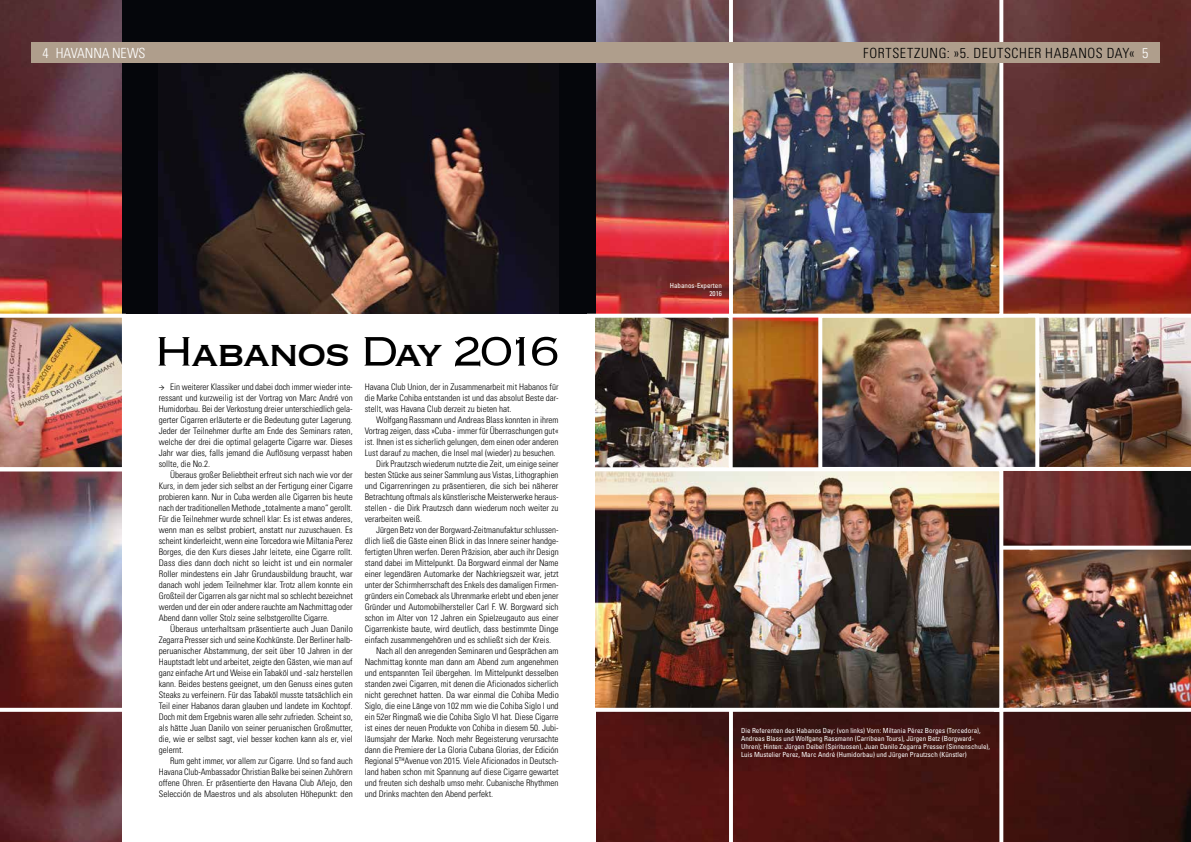
<style>
.page{position:relative;width:1191px;height:842px;background:#fff}
.page>*{position:absolute;margin:0;border:0;box-sizing:border-box;transform-origin:0 0}
.t1{font:48.1px "Copperplate";letter-spacing:-.05em;color:#000}
.t2{font:300 condensed 14px "Univers";letter-spacing:.045em;color:#000}
.t3{font:300 condensed 14px "Univers";letter-spacing:-.005em;color:#fff}
.t4{font:300 condensed 9px/11px "Univers";color:#000;text-align:justify}
.t5{font:condensed 7px/8.2px "Univers";color:#fff;text-align:right}
.s1{color:#fff}
.s2{font-weight:300;font-size:54.2px}
.s3{font-family:"Minion Pro";font-weight:400;font-stretch:normal}
</style>
<div class="page">
<img style="left:0;top:0;width:1191px;height:842px">
<svg style="left:727px;top:714px;width:278px;height:128px;background:#4b1917"></svg>
<div style="left:122px;top:0;width:473px;height:842px;background:#fff"></div>
<div style="left:122px;top:0;width:473px;height:314px;background:#05060b"></div>
<img style="left:159px;top:63px;width:399px;height:251px">
<img style="left:587px;top:312px;width:147px;height:153px">
<img style="left:1005px;top:544px;width:186px;height:170px">
<img style="left:816px;top:312px;width:375px;height:161px">
<img style="left:595px;top:465px;width:410px;height:249px">
<img style="left:0;top:312px;width:126px;height:402px">
<img style="left:727px;top:0;width:278px;height:319px">
<div style="left:31px;top:43px;width:1128px;height:20px;background:#af9e8c"></div>
<h2 class="t3" style="left:43px;top:44px;width:104px">4 HAVANNA NEWS</h2>
<h2 class="t2" style="left:863px;top:44px;width:287px">FORTSETZUNG: »5. DEUTSCHER HABANOS DAY« <span class="s1">5</span></h2>
<h1 class="t1" style="left:153px;top:322px;width:410px"><span class="s2">H</span>abanos <span class="s2">D</span>ay <span class="s2">2016</span></h1>
<p class="t4" style="left:159px;top:381px;width:195px"><span class="s3">→</span> Ein weiterer Klassiker und dabei doch immer wieder inte&shy;ressant und kurzweilig ist der Vortrag von Marc André von Humidorbau. Bei der Verkostung dreier unterschiedlich gela&shy;gerter Cigarren erläuterte er die Bedeutung guter Lagerung.<br>Jeder der Teilnehmer durfte am Ende des Seminars raten, welche der drei die optimal gelagerte Cigarre war. Dieses Jahr war dies, falls jemand die Auflösung verpasst haben sollte, die No.2.</p>
<p class="t4" style="left:159px;top:469px;width:196px;text-indent:11px">Überaus großer Beliebtheit erfreut sich nach wie vor der Kurs, in dem jeder sich selbst an der Fertigung einer Cigarre probieren kann. Nur in Cuba werden alle Cigarren bis heute nach der traditionellen Methode „totalmente a mano“ gerollt.<br>Für die Teilnehmer wurde schnell klar: Es ist etwas anderes, wenn man es selbst probiert, anstatt nur zuzuschauen. Es scheint kinderleicht, wenn eine Torcedora wie Miltania Perez Borges, die den Kurs dieses Jahr leitete, eine Cigarre rollt.<br>Dass dies dann doch nicht so leicht ist und ein normaler Roller mindestens ein Jahr Grundausbildung braucht, war danach wohl jedem Teilnehmer klar. Trotz allem konnte ein Großteil der Cigarren als gar nicht mal so schlecht bezeichnet werden und der ein oder andere rauchte am Nachmittag oder Abend dann voller Stolz seine selbstgerollte Cigarre.</p>
<p class="t4" style="left:159px;top:623px;width:195px;text-indent:11px">Überaus unterhaltsam präsentierte auch Juan Danilo Zegarra Presser sich und seine Kochkünste. Der Berliner halb&shy;peruanischer Abstammung, der seit über 10 Jahren in der Hauptstadt lebt und arbeitet, zeigte den Gästen, wie man auf ganz einfache Art und Weise ein Tabaköl und -salz herstellen kann. Beides bestens geeignet, um den Genuss eines guten Steaks zu verfeinern. Für das Tabaköl musste tatsächlich ein Teil einer Habanos daran glauben und landete im Kochtopf.<br>Doch mit dem Ergebnis waren alle sehr zufrieden. Scheint so, als hätte Juan Danilo von seiner peruanischen Großmutter, die, wie er selbst sagt, viel besser kochen kann als er, viel gelernt.</p>
<p class="t4" style="left:159px;top:755px;width:195px;text-indent:11px">Rum geht immer, vor allem zur Cigarre. Und so fand auch Havana Club-Ambassador Christian Balke bei seinen Zuhörern offene Ohren. Er präsentierte den Havana Club Añejo, den Selección de Maestros und als absoluten Höhepunkt: den</p>
<p class="t4" style="left:365px;top:381px;width:195px">Havana Club Union, der in Zusammenarbeit mit Habanos für die Marke Cohiba entstanden ist und das absolut Beste dar&shy;stellt, was Havana Club derzeit zu bieten hat.</p>
<p class="t4" style="left:376px;top:414px;width:184px">Wolfgang Rassmann und Andreas Blass konnten in ihrem</p>
<p class="t4" style="left:365px;top:425px;width:195px">Vortrag zeigen, dass »Cuba - immer für Überraschungen gut«</p>
<p class="t4" style="left:365px;top:436px;width:195px">ist. Ihnen ist es sicherlich gelungen, dem einen oder anderen</p>
<p class="t4" style="left:365px;top:447px;width:192px">Lust darauf zu machen, die Insel mal (wieder) zu besuchen.</p>
<p class="t4" style="left:376px;top:458px;width:184px">Dirk Prautzsch wiederum nutzte die Zeit, um einige seiner</p>
<p class="t4" style="left:365px;top:469px;width:195px">besten Stücke aus seiner Sammlung aus Vistas, Lithographien</p>
<p class="t4" style="left:365px;top:480px;width:195px">und Cigarrenringen zu präsentieren, die sich bei näherer</p>
<p class="t4" style="left:365px;top:491px;width:195px">Betrachtung oftmals als künstlerische Meisterwerke heraus-</p>
<p class="t4" style="left:365px;top:502px;width:195px">stellen - die Dirk Prautzsch dann wiederum noch weiter zu</p>
<p class="t4" style="left:365px;top:513px;width:59px">verarbeiten weiß.</p>
<p class="t4" style="left:376px;top:524px;width:184px">Jürgen Betz von der Borgward-Zeitmanufaktur schlussen-</p>
<p class="t4" style="left:365px;top:535px;width:195px">dlich ließ die Gäste einen Blick in das Innere seiner handge-</p>
<p class="t4" style="left:365px;top:546px;width:195px">fertigten Uhren werfen. Deren Präzision, aber auch ihr Design</p>
<p class="t4" style="left:365px;top:557px;width:195px">stand dabei im Mittelpunkt. Da Borgward einmal der Name</p>
<p class="t4" style="left:365px;top:568px;width:195px">einer legendären Automarke der Nachkriegszeit war, jetzt</p>
<p class="t4" style="left:365px;top:579px;width:195px">unter der Schirmherrschaft des Enkels des damaligen Firmen-</p>
<p class="t4" style="left:365px;top:590px;width:195px">gründers ein Comeback als Uhrenmarke erlebt und eben jener</p>
<p class="t4" style="left:365px;top:601px;width:195px">Gründer und Automobilhersteller Carl F. W. Borgward sich</p>
<p class="t4" style="left:365px;top:612px;width:195px">schon im Alter von 12 Jahren ein Spielzeugauto aus einer</p>
<p class="t4" style="left:365px;top:623px;width:195px">Cigarrenkiste baute, wird deutlich, dass bestimmte Dinge</p>
<p class="t4" style="left:365px;top:634px;width:188px">einfach zusammengehören und es schließt sich der Kreis.</p>
<p class="t4" style="left:376px;top:645px;width:184px">Nach all den anregenden Seminaren und Gesprächen am</p>
<p class="t4" style="left:365px;top:656px;width:195px">Nachmittag konnte man dann am Abend zum angenehmen</p>
<p class="t4" style="left:365px;top:667px;width:195px">und entspannten Teil übergehen. Im Mittelpunkt desselben</p>
<p class="t4" style="left:365px;top:678px;width:195px">standen zwei Cigarren, mit denen die Aficionados sicherlich</p>
<p class="t4" style="left:365px;top:689px;width:195px">nicht gerechnet hatten. Da war einmal die Cohiba Medio</p>
<p class="t4" style="left:365px;top:700px;width:195px">Siglo, die eine Länge von 102 mm wie die Cohiba Siglo I und</p>
<p class="t4" style="left:365px;top:711px;width:195px">ein 52er Ringmaß wie die Cohiba Siglo VI hat. Diese Cigarre</p>
<p class="t4" style="left:365px;top:722px;width:195px">ist eines der neuen Produkte von Cohiba in diesem 50. Jubi-</p>
<p class="t4" style="left:365px;top:733px;width:195px">läumsjahr der Marke. Noch mehr Begeisterung verursachte</p>
<p class="t4" style="left:365px;top:744px;width:195px">dann die Premiere der La Gloria Cubana Glorias, der Edición</p>
<p class="t4" style="left:365px;top:755px;width:195px">Regional 5<sup>TH</sup>Avenue von 2015. Viele Aficionados in Deutsch-</p>
<p class="t4" style="left:365px;top:766px;width:195px">land haben schon mit Spannung auf diese Cigarre gewartet</p>
<p class="t4" style="left:365px;top:777px;width:195px">und freuten sich deshalb umso mehr. Cubanische Rhythmen</p>
<p class="t4" style="left:365px;top:788px;width:130px">und Drinks machten den Abend perfekt.</p>
<p class="t5" style="left:670px;top:281px;width:54px">Habanos-Experten<br>2016</p>
<p class="t5" style="left:741px;top:726px;width:250px;text-align:left">Die Referenten des Habanos Day: (von links) Vorn: Miltania Pérez Borges (Torcedora), Andreas Blass und Wolfgang Rassmann (Carribean Tours), Jürgen Betz (Borgward-Uhren); Hinten: Jürgen Deibel (Spirituosen), Juan Danilo Zegarra Presser (Sinnenschule), Luis Mustelier Perez, Marc André (Humidorbau) und Jürgen Prautzsch (Künstler)</p>
</div>
